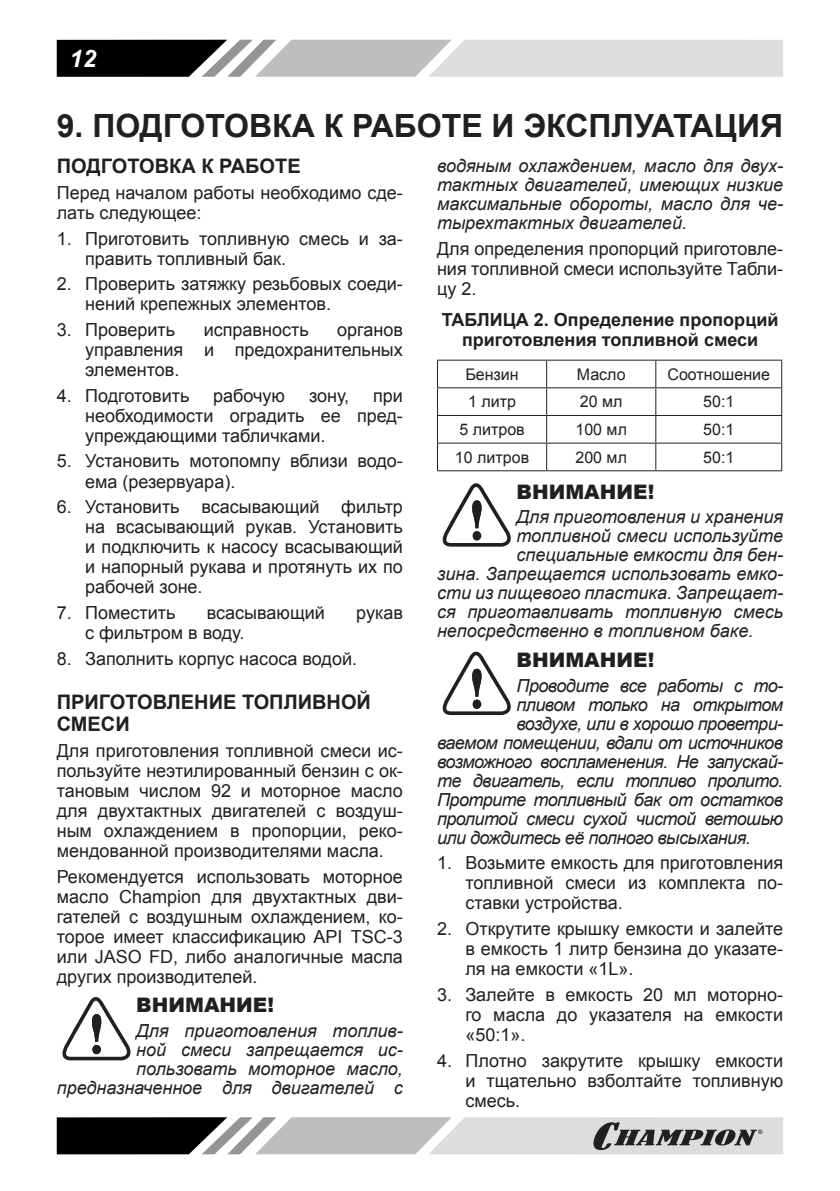
<style>
.page{position:relative;width:840px;height:1191px;background:#fff}
.page>*{position:absolute;margin:0;border:0;box-sizing:border-box;transform-origin:0 0}
.t1{font:700 32px "Arial";color:#231f20}
.t2{font:italic 700 24px "Arial";color:#fff}
.t3{font:700 20px/22px "Arial";color:#231f20}
.t4{font:900 20px "Arial";color:#231f20}
.t5{font:18px/20px "Arial";color:#231f20;text-align:justify}
.t6{font:italic 18px/19px "Arial";letter-spacing:-.01em;color:#231f20;text-align:right}
.t7{font:italic 18px "Arial";letter-spacing:-.03em;color:#231f20}
.t8{font:700 18px/20px "Arial";color:#231f20;text-align:center}
.t9{font:16px "Arial";color:#231f20}
</style>
<div class="page">
<svg style="left:57px;top:40px;width:725px;height:37px"></svg>
<svg style="left:57px;top:1117px;width:725px;height:37px"></svg>
<svg style="left:62px;top:997px;width:69px;height:63px"></svg>
<hr style="left:437px;top:360px;width:109px;height:1px;background:#231f20">
<hr style="left:546px;top:360px;width:109px;height:1px;background:#231f20">
<hr style="left:655px;top:360px;width:126px;height:1px;background:#231f20">
<hr style="left:437px;top:387px;width:109px;height:1px;background:#231f20">
<hr style="left:546px;top:387px;width:109px;height:1px;background:#231f20">
<hr style="left:655px;top:387px;width:126px;height:1px;background:#231f20">
<hr style="left:437px;top:415px;width:109px;height:1px;background:#231f20">
<hr style="left:546px;top:415px;width:109px;height:1px;background:#231f20">
<hr style="left:655px;top:415px;width:126px;height:1px;background:#231f20">
<hr style="left:437px;top:442px;width:109px;height:1px;background:#231f20">
<svg style="left:437px;top:361px;width:1px;height:109px"></svg>
<hr style="left:546px;top:442px;width:109px;height:1px;background:#231f20">
<svg style="left:546px;top:361px;width:1px;height:109px"></svg>
<hr style="left:655px;top:442px;width:126px;height:1px;background:#231f20">
<svg style="left:655px;top:361px;width:1px;height:109px"></svg>
<hr style="left:437px;top:470px;width:109px;height:1px;background:#231f20">
<hr style="left:546px;top:470px;width:109px;height:1px;background:#231f20">
<hr style="left:655px;top:470px;width:126px;height:1px;background:#231f20">
<svg style="left:442px;top:483px;width:69px;height:63px"></svg>
<svg style="left:442px;top:651px;width:69px;height:64px"></svg>
<h2 class="t2" style="left:70px;top:44px;width:28px">12</h2>
<h1 class="t1" style="left:57px;top:104px;width:727px">9. ПОДГОТОВКА К РАБОТЕ И ЭКСПЛУАТАЦИЯ</h1>
<p class="t3" style="left:57px;top:156px;width:245px">ПОДГОТОВКА К РАБОТЕ</p>
<p class="t5" style="left:57px;top:183px;width:347px">Перед началом работы необходимо сде&shy;лать следующее:</p>
<p class="t5" style="left:85px;top:229px;width:319px;text-indent:-28px">1. Приготовить топливную смесь и за&shy;править топливный бак.</p>
<p class="t5" style="left:85px;top:274px;width:319px;text-indent:-28px">2. Проверить затяжку резьбовых соеди&shy;нений крепежных элементов.</p>
<p class="t5" style="left:57px;top:320px;width:120px">3. Проверить</p>
<p class="t5" style="left:203px;top:320px;width:106px">исправность</p>
<p class="t6" style="left:437px;top:156px;width:347px;text-align:justify">водяным охлаждением, масло для двух&shy;тактных двигателей, имеющих низкие максимальные обороты, масло для че&shy;тырехтактных двигателей.</p>
<p class="t5" style="left:437px;top:238px;width:347px">Для определения пропорций приготовле&shy;ния топливной смеси используйте Табли&shy;цу 2.</p>
<p class="t8" style="left:441px;top:310px;width:338px">ТАБЛИЦА 2. Определение пропорций приготовления топливной смеси</p>
<p class="t9" style="left:465px;top:364px;width:55px">Бензин</p>
<p class="t9" style="left:576px;top:364px;width:50px">Масло</p>
<p class="t9" style="left:667px;top:364px;width:104px">Соотношение</p>
<p class="t9" style="left:468px;top:391px;width:49px">1 литр</p>
<p class="t9" style="left:579px;top:391px;width:44px">20 мл</p>
<p class="t9" style="left:702px;top:391px;width:33px">50:1</p>
<p class="t9" style="left:459px;top:419px;width:67px">5 литров</p>
<p class="t9" style="left:575px;top:419px;width:53px">100 мл</p>
<p class="t9" style="left:702px;top:419px;width:33px">50:1</p>
<p class="t9" style="left:454px;top:447px;width:76px">10 литров</p>
<p class="t9" style="left:575px;top:447px;width:53px">200 мл</p>
<p class="t9" style="left:702px;top:447px;width:33px">50:1</p>
<p class="t4" style="left:516px;top:477px;width:139px">ВНИМАНИЕ!</p>
<p class="t6" style="left:516px;top:508px;width:268px">Для приготовления и хранения</p>
<p class="t6" style="left:516px;top:527px;width:268px">топливной смеси используйте</p>
<p class="t6" style="left:516px;top:546px;width:268px">специальные емкости для бен-</p>
<p class="t6" style="left:437px;top:565px;width:347px">зина. Запрещается использовать емко-</p>
<p class="t6" style="left:437px;top:584px;width:347px">сти из пищевого пластика. Запрещает-</p>
<p class="t6" style="left:437px;top:603px;width:347px">ся приготавливать топливную смесь</p>
<p class="t6" style="left:437px;top:622px;width:317px">непосредственно в топливном баке.</p>
<p class="t4" style="left:516px;top:645px;width:139px">ВНИМАНИЕ!</p>
<p class="t7" style="left:516px;top:674px;width:268px">Проводите все работы с то-</p>
<p class="t7" style="left:516px;top:693px;width:268px">пливом только на открытом</p>
<p class="t7" style="left:516px;top:712px;width:268px">воздухе, или в хорошо проветри-</p>
<p class="t7" style="left:437px;top:731px;width:347px">ваемом помещении, вдали от источников</p>
<p class="t7" style="left:437px;top:750px;width:347px">возможного воспламенения. Не запускай-</p>
<p class="t7" style="left:437px;top:769px;width:347px">те двигатель, если топливо пролито.</p>
<p class="t7" style="left:437px;top:788px;width:347px">Протрите топливный бак от остатков</p>
<p class="t7" style="left:437px;top:807px;width:347px">пролитой смеси сухой чистой ветошью</p>
<p class="t7" style="left:437px;top:826px;width:315px">или дождитесь её полного высыхания.</p>
<p class="t5" style="left:465px;top:853px;width:319px;text-indent:-28px">1. Возьмите емкость для приготовления топливной смеси из комплекта по&shy;ставки устройства.</p>
<p class="t5" style="left:465px;top:919px;width:319px;text-indent:-28px">2. Открутите крышку емкости и залейте в емкость 1 литр бензина до указате&shy;ля на емкости «1L».</p>
<p class="t5" style="left:465px;top:984px;width:319px;text-indent:-28px">3. Залейте в емкость 20 мл моторно&shy;го масла до указателя на емкости «50:1».</p>
<p class="t5" style="left:465px;top:1050px;width:319px;text-indent:-28px">4. Плотно закрутите крышку емкости и тщательно взболтайте топливную смесь.</p>
<p class="t5" style="left:85px;top:320px;width:319px;text-indent:252px">органов управления и предохранительных элементов.</p>
<p class="t5" style="left:57px;top:386px;width:134px">4. Подготовить</p>
<p class="t5" style="left:213px;top:386px;width:73px">рабочую</p>
<p class="t5" style="left:309px;top:386px;width:42px">зону,</p>
<p class="t5" style="left:85px;top:386px;width:319px;text-indent:288px">при необходимости оградить ее пред&shy;упреждающими табличками.</p>
<p class="t5" style="left:85px;top:451px;width:319px;text-indent:-28px">5. Установить мотопомпу вблизи водо&shy;ема (резервуара).</p>
<p class="t5" style="left:85px;top:497px;width:319px;text-indent:-28px">6. Установить всасывающий фильтр на всасывающий рукав. Установить и подключить к насосу всасывающий и напорный рукава и протянуть их по рабочей зоне.</p>
<p class="t5" style="left:57px;top:603px;width:120px">7. Поместить</p>
<p class="t5" style="left:207px;top:603px;width:120px">всасывающий</p>
<p class="t5" style="left:356px;top:603px;width:48px">рукав</p>
<p class="t5" style="left:85px;top:623px;width:161px">с фильтром в воду.</p>
<p class="t5" style="left:57px;top:648px;width:302px">8. Заполнить корпус насоса водой.</p>
<p class="t3" style="left:57px;top:692px;width:315px">ПРИГОТОВЛЕНИЕ ТОПЛИВНОЙ<br>СМЕСИ</p>
<p class="t5" style="left:57px;top:741px;width:347px">Для приготовления топливной смеси ис&shy;пользуйте неэтилированный бензин с ок&shy;тановым числом 92 и моторное масло для двухтактных двигателей с воздуш&shy;ным охлаждением в пропорции, реко&shy;мендованной производителями масла.</p>
<p class="t5" style="left:57px;top:866px;width:347px">Рекомендуется использовать моторное масло Champion для двухтактных дви&shy;гателей с воздушным охлаждением, ко&shy;торое имеет классификацию API TSC-3 или JASO FD, либо аналогичные масла других производителей.</p>
<p class="t4" style="left:136px;top:990px;width:139px">ВНИМАНИЕ!</p>
<p class="t6" style="left:57px;top:1021px;width:347px">Для приготовления топлив-<br>ной смеси запрещается ис&shy;пользовать моторное масло, предназначенное для двигателей с</p>
</div>
